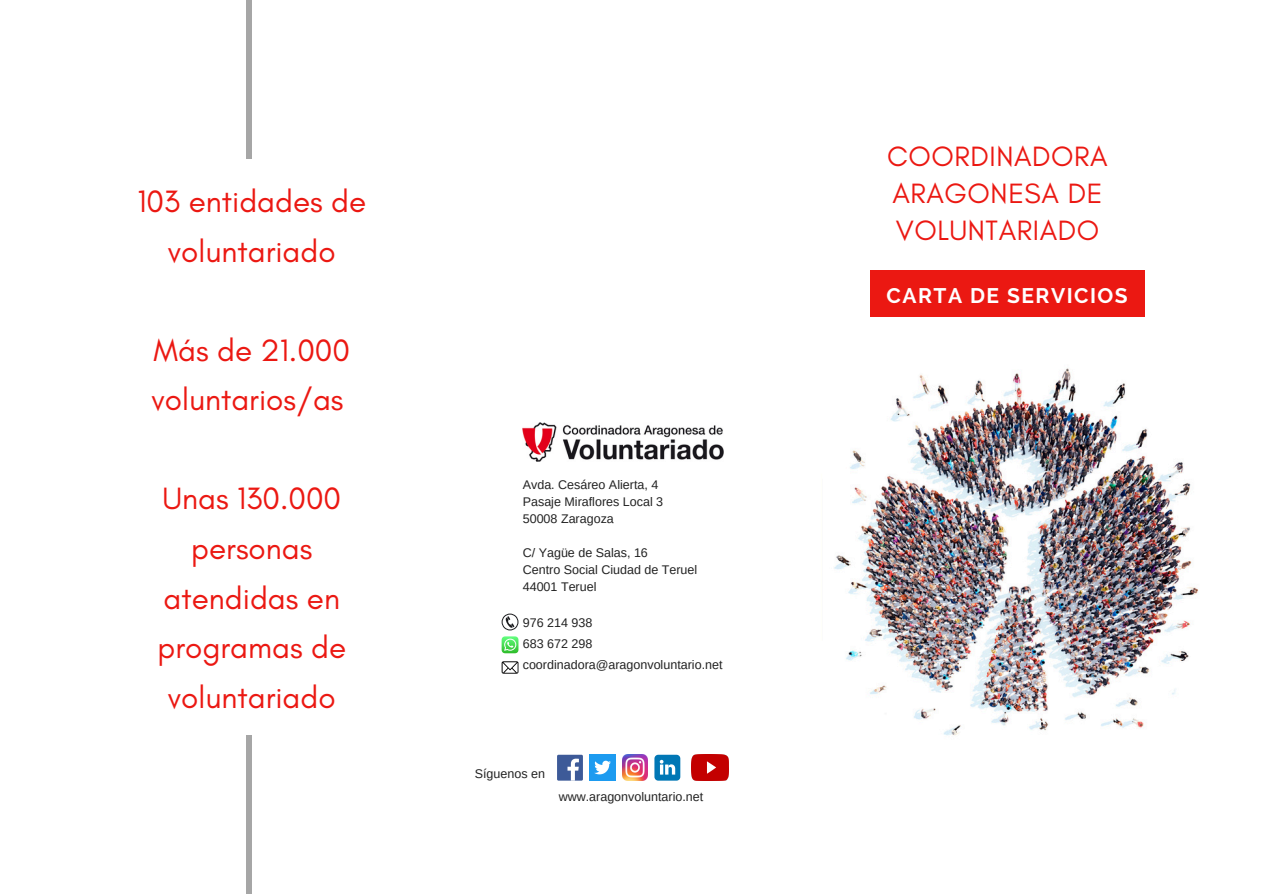
<style>
.page{position:relative;width:1263px;height:894px;background:#fff}
.page>*{position:absolute;margin:0;border:0;box-sizing:border-box;transform-origin:0 0}
.t1{font:31.35px/49.5px "Glacial Indifference";color:#eb1812;text-align:center}
.t2{font:28.5px/37.2px "Glacial Indifference";letter-spacing:.02em;color:#eb1812}
.t3{font:700 21px "Raleway";letter-spacing:.07em;color:#fff}
.t4{font:12.45px "Arimo";color:#222}
</style>
<div class="page">
<div style="left:246px;top:0;width:6px;height:159px;background:#a6a6a6"></div>
<div style="left:246px;top:734px;width:6px;height:159px;background:#a6a6a6"></div>
<div style="left:870px;top:270px;width:274px;height:47px;background:#eb1812"></div>
<img style="left:834px;top:368px;width:364px;height:367px">
<img style="left:589px;top:754px;width:26px;height:26px">
<img style="left:691px;top:754px;width:37px;height:26px">
<div style="left:557px;top:754px;width:26px;height:26px;background:#3d5a98"></div>
<svg style="left:567px;top:758px;width:12px;height:22px"></svg>
<img style="left:622px;top:754px;width:26px;height:26px">
<svg style="left:654px;top:754px;width:26px;height:26px"></svg>
<svg style="left:502px;top:636px;width:16px;height:17px"></svg>
<svg style="left:502px;top:613px;width:16px;height:17px"></svg>
<svg style="left:502px;top:661px;width:16px;height:12px"></svg>
<img style="left:523px;top:422px;width:200px;height:40px">
<h2 class="t1" style="left:137px;top:176px;width:230px">103 entidades de voluntariado</h2>
<h2 class="t1" style="left:152px;top:325px;width:200px;text-align:left">Más de 21.000 voluntarios/as</h2>
<p class="t1" style="left:158px;top:473px;width:190px">Unas 130.000 personas atendidas en programas de voluntariado</p>
<p class="t4" style="left:523px;top:477px;width:137px">Avda. Cesáreo Alierta, 4</p>
<p class="t4" style="left:523px;top:494px;width:142px">Pasaje Miraflores Local 3</p>
<p class="t4" style="left:523px;top:511px;width:93px">50008 Zaragoza</p>
<p class="t4" style="left:523px;top:545px;width:127px">C/ Yagüe de Salas, 16</p>
<p class="t4" style="left:523px;top:562px;width:176px">Centro Social Ciudad de Teruel</p>
<p class="t4" style="left:523px;top:579px;width:75px">44001 Teruel</p>
<p class="t4" style="left:523px;top:615px;width:71px">976 214 938</p>
<p class="t4" style="left:523px;top:636px;width:71px">683 672 298</p>
<p class="t4" style="left:523px;top:658px;width:201px">coordinadora@aragonvoluntario.net</p>
<p class="t4" style="left:475px;top:766px;width:72px">Síguenos en</p>
<p class="t4" style="left:559px;top:789px;width:146px">www.aragonvoluntario.net</p>
<p class="t2" style="left:887px;top:137px;width:222px">COORDINADORA<br>ARAGONESA DE<br>VOLUNTARIADO</p>
<p class="t3" style="left:887px;top:283px;width:243px">CARTA DE SERVICIOS</p>
</div>
